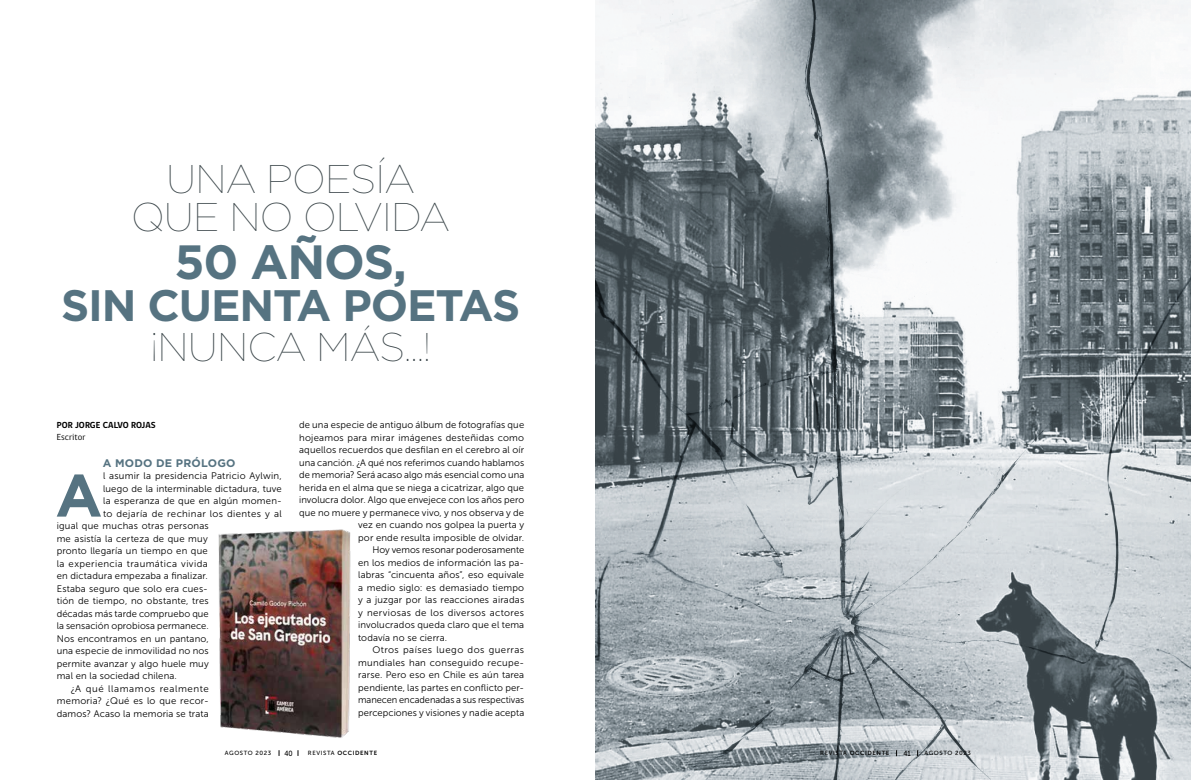
<style>
.page{position:relative;width:1191px;height:780px;background:#fff}
.page>*{position:absolute;margin:0;border:0;box-sizing:border-box;transform-origin:0 0}
.t1{font:700 59.8px "Gotham";color:#567381}
.t2{font:700 48px "Gotham";letter-spacing:-.025em;color:#567381}
.t3{font:700 44px "Gotham";letter-spacing:-.025em;color:#567381}
.t4{font:100 40px/38px "Gotham";letter-spacing:-.02em;color:#394448;text-align:center}
.t5{font:700 11px "Gotham";letter-spacing:.02em;color:#567381}
.t6{font:9.5px/12.5px "Museo Sans 300";letter-spacing:.015em;color:#000;text-align:justify}
.t7{font:9.5px "Museo Sans 300";letter-spacing:.04em;color:#000}
.t8{font:700 9px "gob CL";color:#000}
.t9{font:9px "gob CL";letter-spacing:.01em;color:#000}
.t10{font:7.5px "Museo Sans 500";color:#000;scale:.9 1}
.t11{font:6px "Museo Sans 700";letter-spacing:.1em;color:#000}
.t12{font:6px "Museo Sans 500";letter-spacing:.1em;color:#000}
.s1{font-family:"Museo Sans 500"}
</style>
<div class="page">
<img style="left:595px;top:0;width:596px;height:780px">
<img style="left:218px;top:529px;width:133px;height:227px">
<p class="t4" style="left:131px;top:159px;width:321px">UNA POESÍA<br>QUE NO OLVIDA</p>
<p class="t2" style="left:174px;top:235px;width:234px">50 AÑOS,</p>
<p class="t3" style="left:61px;top:280px;width:461px">SIN CUENTA POETAS</p>
<p class="t4" style="left:150px;top:328px;width:282px">¡NUNCA MÁS…!</p>
<p class="t8" style="left:57px;top:419px;width:100px">POR JORGE CALVO ROJAS</p>
<p class="t9" style="left:57px;top:431px;width:30px">Escritor</p>
<p class="t5" style="left:103px;top:456px;width:134px">A MODO DE PRÓLOGO</p>
<p class="t1" style="left:55px;top:461px;width:49px">A</p>
<p class="t6" style="left:103px;top:469px;width:180px">l asumir la presidencia Patricio Aylwin,</p>
<p class="t6" style="left:103px;top:482px;width:180px">luego de la interminable dictadura, tuve</p>
<p class="t6" style="left:103px;top:494px;width:180px">la esperanza de que en algún momen-</p>
<p class="t7" style="left:103px;top:508px;width:180px">to dejaría de rechinar los dientes y al</p>
<p class="t6" style="left:57px;top:519px;width:153px">igual que muchas otras personas</p>
<p class="t6" style="left:57px;top:532px;width:152px">me asistía la certeza de que muy</p>
<p class="t6" style="left:57px;top:544px;width:153px">pronto llegaría un tiempo en que</p>
<p class="t7" style="left:57px;top:558px;width:153px">la experiencia traumática vivida</p>
<p class="t6" style="left:57px;top:569px;width:152px">en dictadura empezaba a finalizar.</p>
<p class="t6" style="left:57px;top:582px;width:153px">Estaba seguro que solo era cues-</p>
<p class="t6" style="left:57px;top:594px;width:154px">tión de tiempo, no obstante, tres</p>
<p class="t6" style="left:57px;top:607px;width:154px">décadas más tarde compruebo que</p>
<p class="t6" style="left:57px;top:619px;width:154px">la sensación oprobiosa permanece.</p>
<p class="t6" style="left:57px;top:632px;width:153px">Nos encontramos en un pantano,</p>
<p class="t6" style="left:57px;top:644px;width:154px">una especie de inmovilidad no nos</p>
<p class="t6" style="left:57px;top:657px;width:154px">permite avanzar y algo huele muy</p>
<p class="t6" style="left:57px;top:669px;width:122px">mal en la sociedad chilena.</p>
<p class="t6" style="left:57px;top:682px;width:154px;text-indent:14px">¿A qué llamamos realmente memoria? ¿Qué es lo que recor&shy;damos? Acaso la memoria se trata</p>
<p class="t6" style="left:299px;top:419px;width:227px;text-align:right">de una especie de antiguo álbum de fotografías que hojeamos para mirar imágenes desteñidas como aquellos recuerdos que desfilan en el cerebro al oír una canción. ¿A qué nos referimos cuando hablamos de memoria? Será acaso algo más esencial como una herida en el alma que se niega a cicatrizar, algo que involucra dolor. Algo que envejece con los años pero que no muere y permanece vivo, y nos observa y de vez en cuando nos golpea la puerta y<br>por ende resulta imposible de olvidar.</p>
<p class="t6" style="left:358px;top:544px;width:168px;text-indent:14px">Hoy vemos resonar poderosamente en los medios de información las pa&shy;labras “cincuenta años”, eso equivale a medio siglo: es demasiado tiempo y a juzgar por las reacciones airadas y nerviosas de los diversos actores involucrados queda claro que el tema todavía no se cierra.</p>
<p class="t6" style="left:358px;top:644px;width:168px;text-indent:14px">Otros países luego dos guerras mundiales han conseguido recupe&shy;rarse. Pero eso en Chile es aún tarea pendiente, las partes en conflicto per&shy;manecen encadenadas a sus respectivas percepciones y visiones y nadie acepta</p>
<p class="t12" style="left:225px;top:749px;width:48px">AGOSTO 2023</p>
<p class="t10" style="left:284px;top:749px;width:11px">40</p>
<p class="t11" style="left:308px;top:749px;width:71px"><span class="s1">REVISTA</span> OCCIDENTE</p>
<p class="t11" style="left:820px;top:749px;width:71px"><span class="s1">REVISTA</span> OCCIDENTE</p>
<p class="t10" style="left:903px;top:749px;width:10px">41</p>
<p class="t12" style="left:924px;top:749px;width:48px">AGOSTO 2023</p>
</div>
